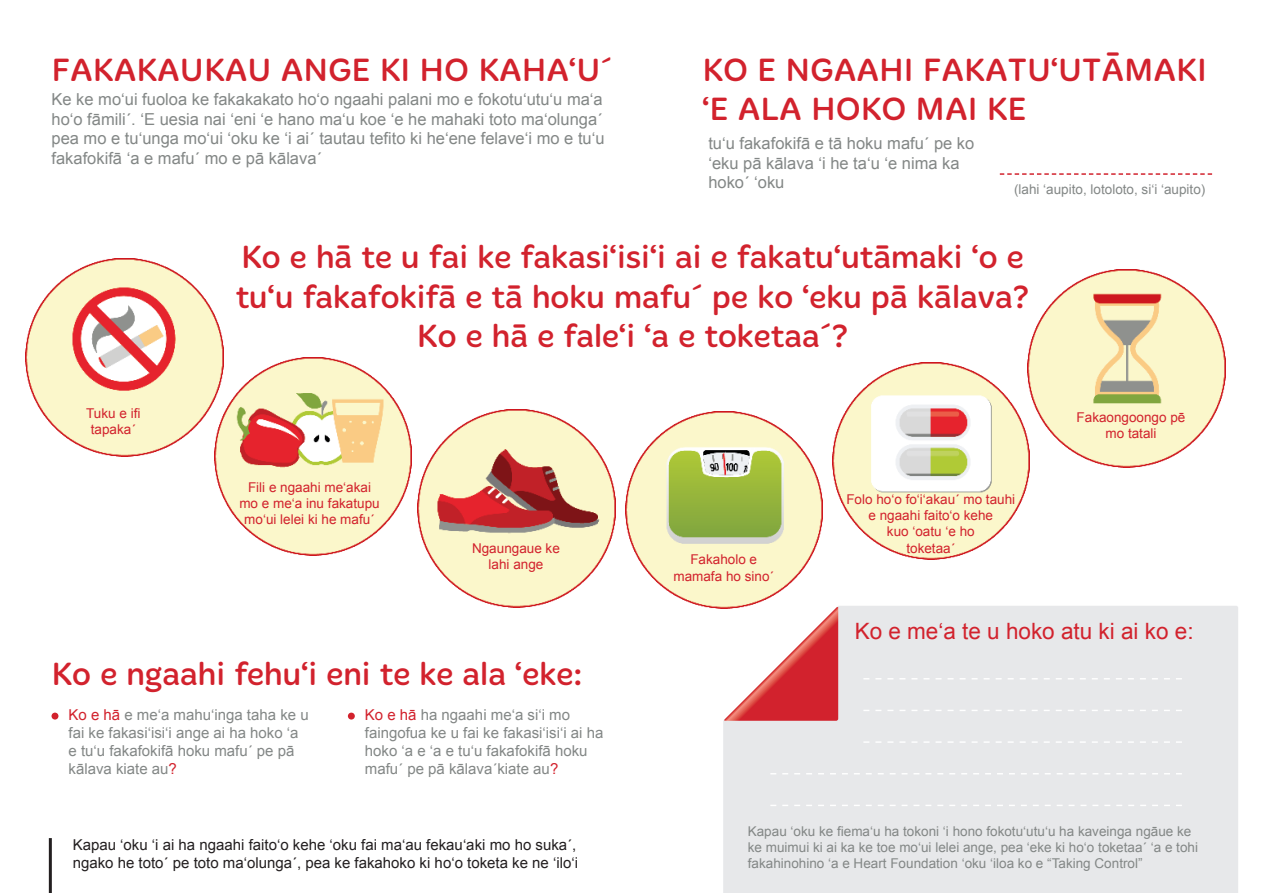
<style>
.page{position:relative;width:1263px;height:893px;background:#fff}
.page>*{position:absolute;margin:0;border:0;box-sizing:border-box;transform-origin:0 0}
.t1{font:33px/39.6px "Merge";color:#d2222d}
.t2{font:22.5px "Arial";color:#d2222d}
.t3{font:16.5px/19.8px "Arial";color:#838786;text-align:justify}
.t4{font:15px/18px "Arial";color:#838786}
.t5{font:15px/18px "Arial";color:#231f20}
.t6{font:13.5px/16.2px "Arial";color:#838786}
.t7{font:13.5px/16.2px "Arial";color:#d2222d;text-align:center}
.s1{color:#d2222d}
</style>
<div class="page">
<div style="left:723px;top:606px;width:515px;height:287px;background:#e7e8ea"></div>
<svg style="left:724px;top:607px;width:114px;height:114px"></svg>
<svg style="left:770px;top:773px;width:412px;height:1px"></svg>
<svg style="left:770px;top:805px;width:412px;height:1px"></svg>
<svg style="left:863px;top:741px;width:319px;height:2px"></svg>
<svg style="left:863px;top:710px;width:319px;height:1px"></svg>
<svg style="left:863px;top:678px;width:319px;height:1px"></svg>
<img style="left:26px;top:259px;width:197px;height:197px">
<img style="left:214px;top:358px;width:197px;height:197px">
<img style="left:832px;top:362px;width:198px;height:198px">
<img style="left:418px;top:410px;width:197px;height:197px">
<img style="left:1028px;top:270px;width:197px;height:197px">
<img style="left:625px;top:412px;width:197px;height:197px">
<hr style="left:49px;top:838px;width:3px;height:55px;background:#231f20">
<svg style="left:1000px;top:173px;width:212px;height:2px"></svg>
<svg style="left:52px;top:713px;width:6px;height:6px"></svg>
<svg style="left:348px;top:713px;width:7px;height:6px"></svg>
<h1 class="t1" style="left:52px;top:51px;width:562px">FAKAKAUKAU ANGE KI HO KAHA‘U´</h1>
<p class="t3" style="left:52px;top:89px;width:555px">Ke ke mo‘ui fuoloa ke fakakakato ho‘o ngaahi palani mo e fokotu‘utu‘u ma‘a ho‘o fāmili´. ‘E uesia nai ‘eni ‘e hano ma‘u koe ‘e he mahaki toto ma‘olunga´ pea mo e tu‘unga mo‘ui ‘oku ke ‘i ai´ tautau tefito ki he‘ene felave‘i mo e tu‘u fakafokifā ‘a e mafu´ mo e pā kālava´</p>
<h1 class="t1" style="left:702px;top:51px;width:506px">KO E NGAAHI FAKATU‘UTĀMAKI ‘E ALA HOKO MAI KE</h1>
<p class="t3" style="left:708px;top:133px;width:267px;text-align:left">tu‘u fakafokifā e tā hoku mafu´ pe ko ‘eku pā kālava ‘i he ta‘u ‘e nima ka hoko´ ‘oku</p>
<p class="t6" style="left:1014px;top:181px;width:193px">(lahi ‘aupito, lotoloto, si‘i ‘aupito)</p>
<p class="t7" style="left:86px;top:405px;width:56px">Tuku e ifi tapaka´</p>
<h1 class="t1" style="left:236px;top:238px;width:795px;text-align:center">Ko e hā te u fai ke fakasi‘isi‘i ai e fakatu‘utāmaki ‘o e tu‘u fakafokifā e tā hoku mafu´ pe ko ‘eku pā kālava?<br>Ko e hā e fale‘i ‘a e toketaa´?</h1>
<p class="t7" style="left:239px;top:479px;width:142px">Fili e ngaahi me‘akai mo e me‘a inu fakatupu mo‘ui lelei ki he mafu´</p>
<p class="t7" style="left:472px;top:540px;width:89px">Ngaungaue ke lahi ange</p>
<p class="t7" style="left:673px;top:552px;width:102px">Fakaholo e mamafa ho sino´</p>
<p class="t7" style="left:846px;top:491px;width:170px">Folo ho‘o fo‘i‘akau´ mo tauhi e ngaahi faito‘o kehe<br>kuo ‘oatu ‘e ho<br>toketaa´</p>
<p class="t7" style="left:1076px;top:410px;width:110px">Fakaongoongo pē mo tatali</p>
<h2 class="t2" style="left:855px;top:616px;width:340px">Ko e me‘a te u hoko atu ki ai ko e:</h2>
<h1 class="t1" style="left:52px;top:655px;width:532px">Ko e ngaahi fehu‘i eni te ke ala ‘eke:</h1>
<p class="t4" style="left:69px;top:705px;width:242px"><span class="s1">Ko e hā</span> e me‘a mahu‘inga taha ke u fai ke fakasi‘isi‘i ange ai ha hoko ‘a e tu‘u fakafokifā hoku mafu´ pe pā kālava kiate au<span class="s1">?</span></p>
<p class="t4" style="left:365px;top:705px;width:240px"><span class="s1">Ko e hā</span> ha ngaahi me‘a si‘i mo faingofua ke u fai ke fakasi‘isi‘i ai ha hoko ‘a e ‘a e tu‘u fakafokifā hoku mafu´ pe pā kālava´kiate au<span class="s1">?</span></p>
<p class="t5" style="left:73px;top:836px;width:507px">Kapau ‘oku ‘i ai ha ngaahi faito‘o kehe ‘oku fai ma‘au fekau‘aki mo ho suka´, ngako he toto´ pe toto ma‘olunga´, pea ke fakahoko ki ho‘o toketa ke ne ‘ilo‘i</p>
<p class="t6" style="left:748px;top:823px;width:452px">Kapau ‘oku ke fiema‘u ha tokoni ‘i hono fokotu‘utu‘u ha kaveinga ngāue ke ke muimui ki ai ka ke toe mo‘ui lelei ange, pea ‘eke ki ho‘o toketaa´ ‘a e tohi fakahinohino ‘a e Heart Foundation ‘oku ‘iloa ko e “Taking Control”</p>
</div>
